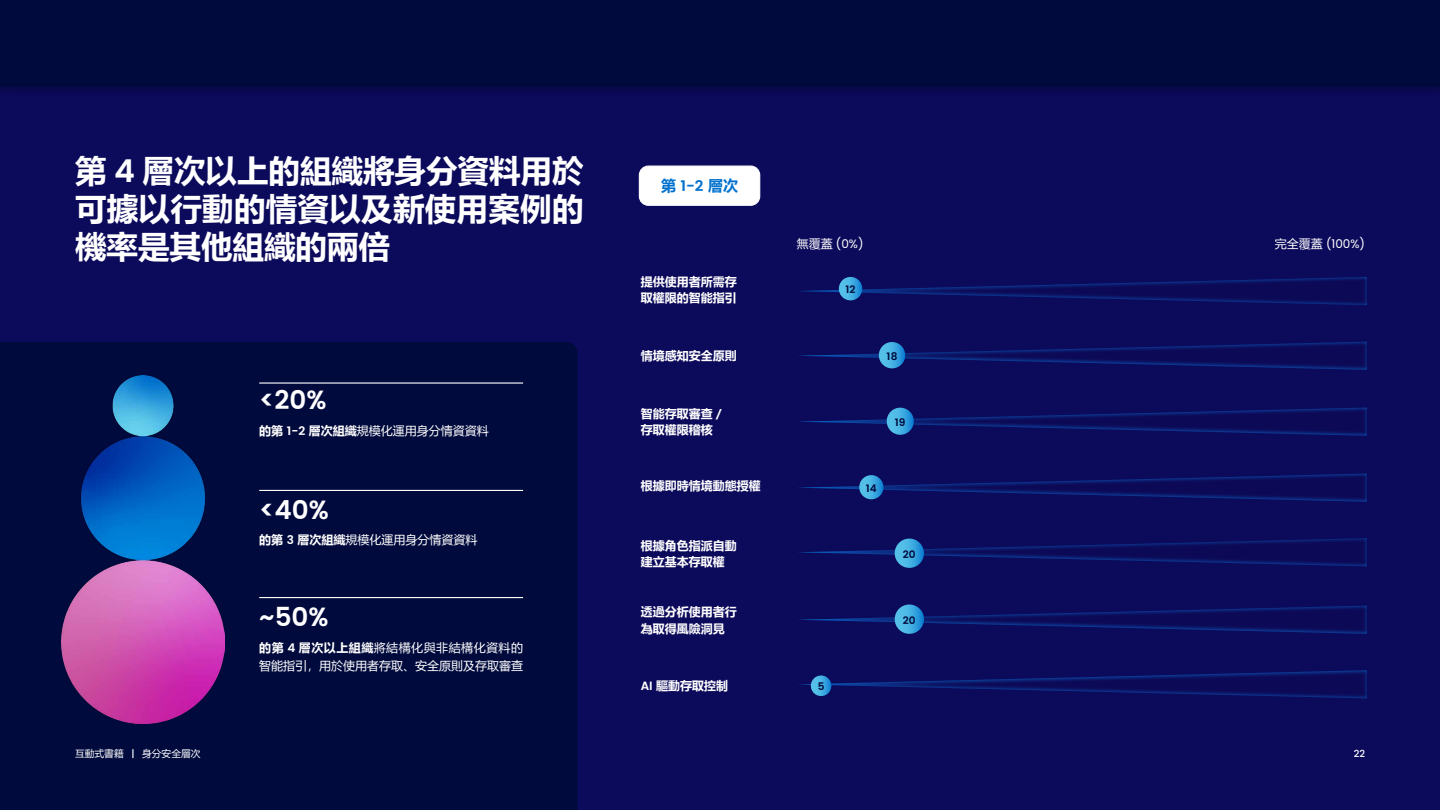
<style>
.page{position:relative;width:1440px;height:810px;background:#0c0a5b}
.page>*{position:absolute;margin:0;border:0;box-sizing:border-box;transform-origin:0 0}
.t1{font:700 31.5px/37.8px "Microsoft Ya Hei";color:#fff;text-align:justify}
.t2{font:600 26.25px "Poppins";color:#fff}
.t3{font:700 15px "Microsoft Ya Hei";color:#0071ce}
.t4{font:700 12px/16.5px "Microsoft Ya Hei";color:#fff}
.t5{font:12px/18px "Microsoft Ya Hei";color:#fff}
.t6{font:12px "Poppins";color:#fff}
.t7{font:600 10.5px "Poppins";color:#000a3c}
.t8{font:9.75px "Microsoft Ya Hei";color:#fff}
.t9{font:500 9.75px "Poppins";color:#fff}
.s1{font-family:"Poppins";font-weight:600}
.s2{font-weight:700}
.s3{font-family:"Microsoft Ya Hei"}
.s4{font-family:"Poppins";font-weight:500}
</style>
<div class="page">
<div style="left:0;top:342px;width:578px;height:468px;background:#000a3c"></div>
<img style="left:62px;top:375px;width:162px;height:348px">
<svg style="left:799px;top:277px;width:568px;height:28px"></svg>
<svg style="left:799px;top:341px;width:568px;height:29px"></svg>
<svg style="left:799px;top:407px;width:568px;height:29px"></svg>
<svg style="left:799px;top:473px;width:568px;height:29px"></svg>
<svg style="left:799px;top:538px;width:568px;height:29px"></svg>
<svg style="left:799px;top:605px;width:568px;height:29px"></svg>
<svg style="left:799px;top:670px;width:568px;height:29px"></svg>
<svg style="left:839px;top:277px;width:23px;height:23px"></svg>
<div style="left:879px;top:342px;width:26px;height:26px;background:linear-gradient(to right,#65d0ed,#1c8ad6);border-radius:13px"></div>
<svg style="left:887px;top:408px;width:27px;height:27px"></svg>
<div style="left:859px;top:475px;width:24px;height:24px;background:linear-gradient(to right,#65cfec,#1f8ed8);border-radius:12px"></div>
<svg style="left:895px;top:539px;width:29px;height:29px"></svg>
<svg style="left:895px;top:604px;width:29px;height:30px"></svg>
<div style="left:811px;top:676px;width:20px;height:20px;background:linear-gradient(to right,#64ccea,#2090d9);border-radius:10px"></div>
<div style="left:639px;top:166px;width:121px;height:39px;background:#fff;border-radius:9px"></div>
<div style="left:639px;top:166px;width:121px;height:40px;border:1px solid #fff;border-radius:9px"></div>
<hr style="left:259px;top:382px;width:264px;height:2px;background:#fff">
<hr style="left:259px;top:490px;width:264px;height:1px;background:#fff">
<hr style="left:259px;top:597px;width:264px;height:1px;background:#fff">
<div style="left:0;top:0;width:1440px;height:98px;background:#000;opacity:.25"></div>
<div style="left:0;top:0;width:1440px;height:86px;background:#000a3c"></div>
<h1 class="t1" style="left:75px;top:150px;width:510px">第 <span class="s1">4</span> 層次以上的組織將身分資料用於可據以行動的情資以及新使用案例的機率是其他組織的兩倍</h1>
<h2 class="t2" style="left:259px;top:381px;width:69px">&lt;20%</h2>
<p class="t5" style="left:259px;top:421px;width:231px"><span class="s2">的第</span> <span class="s1">1-2</span> <span class="s2">層次組織</span>規模化運用身分情資資料</p>
<h2 class="t2" style="left:259px;top:490px;width:71px">&lt;40%</h2>
<p class="t5" style="left:259px;top:531px;width:220px"><span class="s2">的第</span> <span class="s1">3</span> <span class="s2">層次組織</span>規模化運用身分情資資料</p>
<h2 class="t2" style="left:259px;top:597px;width:71px">~50%</h2>
<p class="t5" style="left:259px;top:638px;width:265px"><span class="s2">的第</span> <span class="s1">4</span> <span class="s2">層次以上組織</span>將結構化與非結構化資料的智能指引，用於使用者存取、安全原則及存取審查</p>
<p class="t3" style="left:661px;top:175px;width:79px">第 <span class="s1">1-2</span> 層次</p>
<p class="t4" style="left:641px;top:273px;width:97px">提供使用者所需存取權限的智能指引</p>
<p class="t4" style="left:641px;top:347px;width:97px">情境感知安全原則</p>
<p class="t4" style="left:641px;top:405px;width:85px">智能存取審查／存取權限稽核</p>
<p class="t4" style="left:641px;top:477px;width:121px">根據即時情境動態授權</p>
<p class="t4" style="left:641px;top:537px;width:97px">根據角色指派自動建立基本存取權</p>
<p class="t4" style="left:641px;top:603px;width:97px">透過分析使用者行為取得風險洞見</p>
<p class="t4" style="left:641px;top:677px;width:89px"><span class="s1">AI</span> 驅動存取控制</p>
<p class="t6" style="left:797px;top:237px;width:68px"><span class="s3">無覆蓋</span> (0%)</p>
<p class="t6" style="left:1275px;top:237px;width:92px"><span class="s3">完全覆蓋</span> (100%)</p>
<p class="t7" style="left:846px;top:281px;width:12px">12</p>
<p class="t7" style="left:887px;top:348px;width:12px">18</p>
<p class="t7" style="left:818px;top:679px;width:8px">5</p>
<p class="t7" style="left:895px;top:414px;width:12px">19</p>
<p class="t7" style="left:866px;top:480px;width:12px">14</p>
<p class="t7" style="left:903px;top:546px;width:14px">20</p>
<p class="t7" style="left:903px;top:612px;width:14px">20</p>
<p class="t8" style="left:75px;top:747px;width:127px">互動式書籍 <span class="s4">|</span> 身分安全層次</p>
<p class="t9" style="left:1354px;top:748px;width:13px">22</p>
</div>
